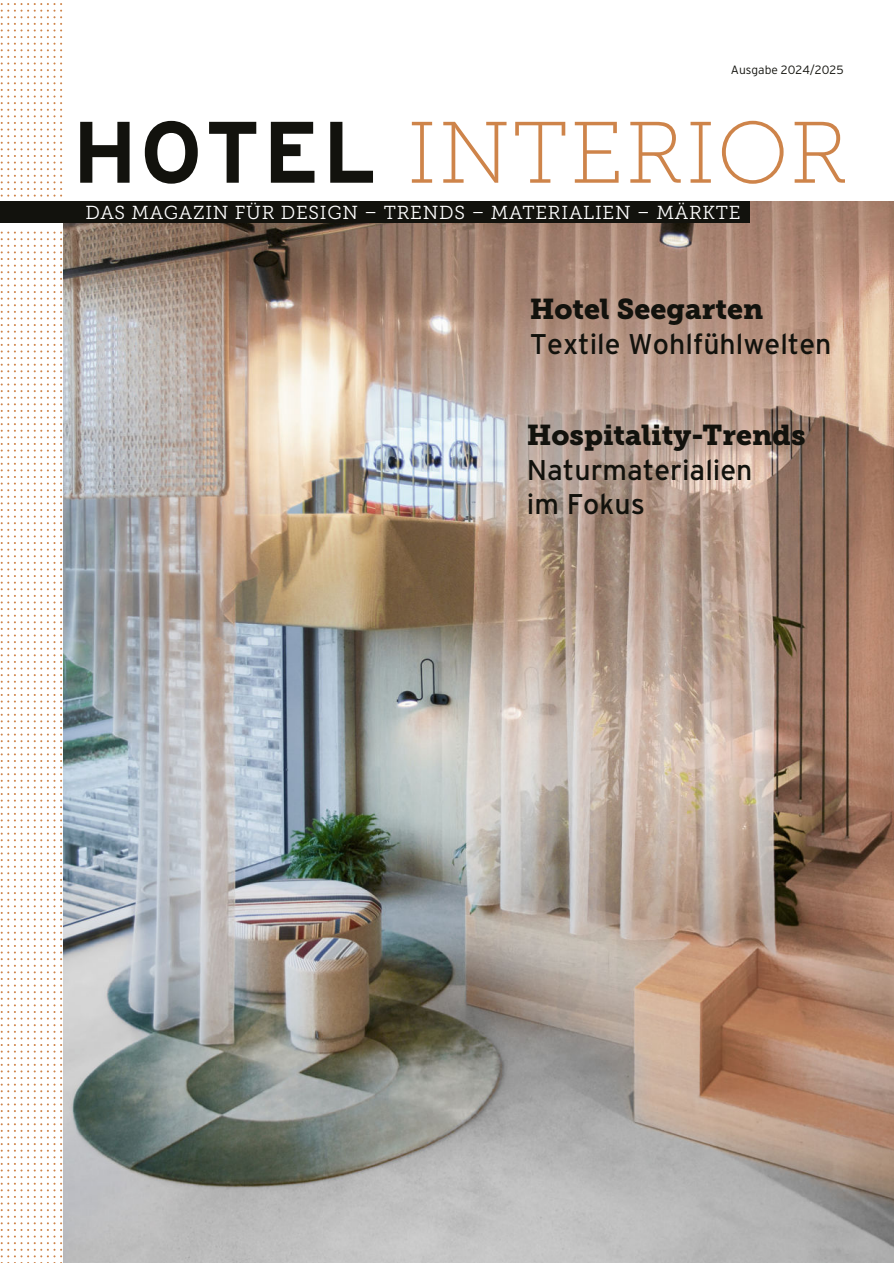
<style>
.page{position:relative;width:894px;height:1263px;background:#fff}
.page>*{position:absolute;margin:0;border:0;box-sizing:border-box;transform-origin:0 0}
.t1{font:87px "Museo Slab 100";letter-spacing:.02em;color:#ce844a}
.t2{font:28.5px/34.5px "Interstate";color:#12120d}
.t3{font:28.5px "Museo Slab 900";color:#12120d}
.t4{font:18.75px "Museo Slab 300";letter-spacing:.04em;color:#fff}
.t5{font:300 12px "Interstate";color:#12120d}
.s1{font-family:"Interstate";font-weight:700;color:#12120d}
</style>
<div class="page">
<img style="left:64px;top:202px;width:829px;height:1061px">
<svg style="left:1px;top:232px;width:61px;height:1031px"></svg>
<svg style="left:1px;top:3px;width:61px;height:199px"></svg>
<div style="left:0;top:202px;width:748px;height:21px;background:#12120d"></div>
<p class="t5" style="left:730px;top:65px;width:114px">Ausgabe 2024/2025</p>
<h1 class="t1" style="left:72px;top:117px;width:777px"><span class="s1">HOTEL</span> INTERIOR</h1>
<p class="t4" style="left:85px;top:205px;width:656px">DAS MAGAZIN FÜR DESIGN – TRENDS – MATERIALIEN – MÄRKTE</p>
<h2 class="t3" style="left:529px;top:298px;width:235px">Hotel Seegarten</h2>
<h2 class="t2" style="left:529px;top:328px;width:303px">Textile Wohlfühlwelten</h2>
<h2 class="t3" style="left:526px;top:424px;width:280px">Hospitality-Trends</h2>
<h2 class="t2" style="left:526px;top:454px;width:227px">Naturmaterialien im Fokus</h2>
</div>
